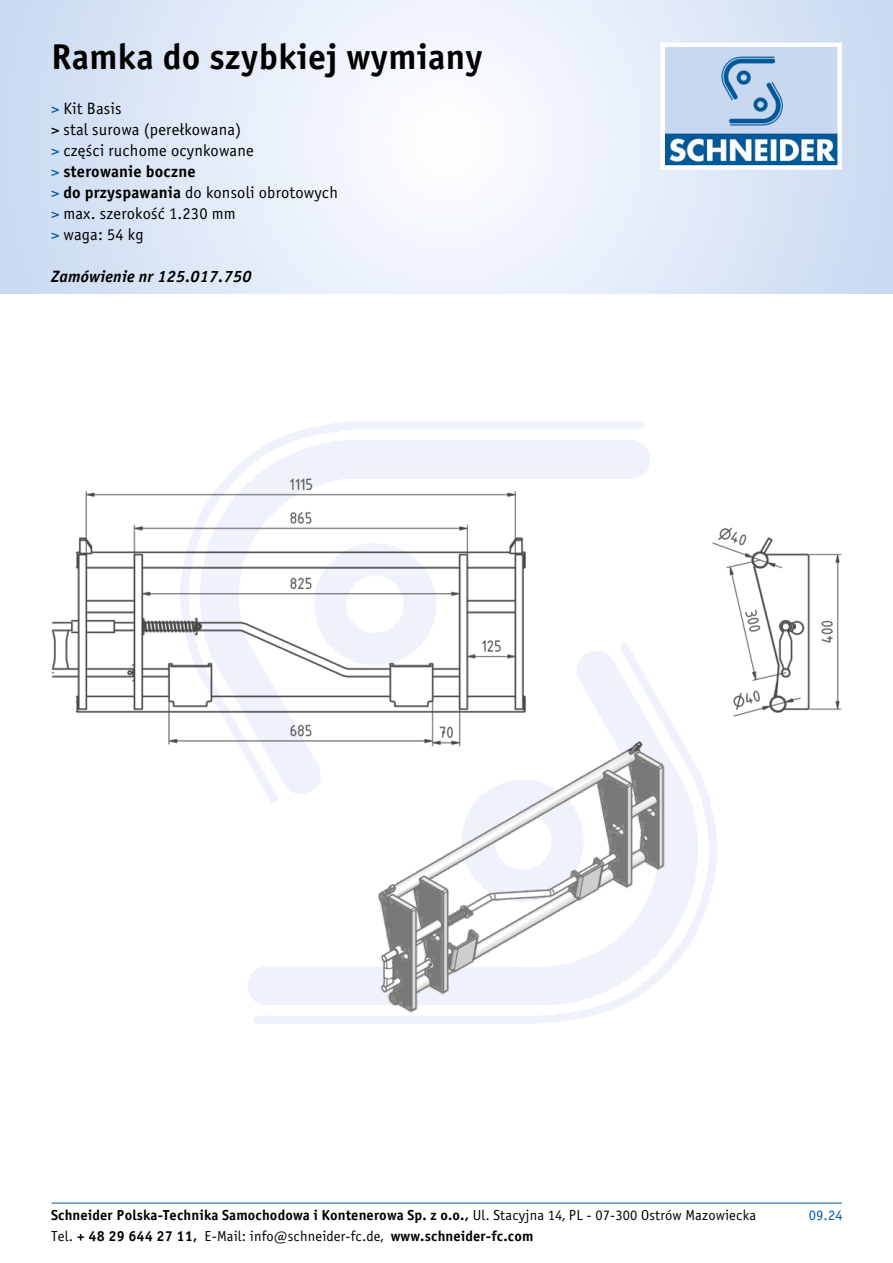
<style>
.page{position:relative;width:893px;height:1263px;background:#fff}
.page>*{position:absolute;margin:0;border:0;box-sizing:border-box;transform-origin:0 0}
.t1{font:36px "Officina Sans Bold ITC";letter-spacing:.01em;color:#000}
.t2{font:16.5px/21px "Officina Sans Book ITC";letter-spacing:.01em;color:#000}
.t3{font:italic 16.5px "Officina Sans Bold ITC";letter-spacing:.01em;color:#000}
.t4{font:16.5px "Officina Sans Bold ITC";letter-spacing:.01em;color:#000}
.t5{font:14.55px "Officina Sans Bold ITC";letter-spacing:.01em;color:#000}
.t6{font:14.55px "Officina Sans Book ITC";color:#005a9a}
.s1{color:#005a9a}
.s2{font-family:"Officina Sans Book ITC";color:#005a9a}
.s3{font-family:"Officina Sans Bold ITC"}
.s4{font-family:"Officina Sans Book ITC"}
</style>
<div class="page">
<svg style="left:0;top:0;width:893px;height:293px"></svg>
<img style="left:665px;top:48px;width:172px;height:117px">
<div style="left:660px;top:43px;width:182px;height:127px;border:4px solid #fff"></div>
<hr style="left:52px;top:1203px;width:790px;height:1px;background:#005a9a">
<img style="left:51px;top:471px;width:791px;height:581px">
<h1 class="t1" style="left:51px;top:34px;width:433px">Ramka do szybkiej wymiany</h1>
<p class="t2" style="left:51px;top:98px;width:204px"><span class="s1">&gt;</span> Kit Basis<br>&gt; stal surowa (perełkowana)<br><span class="s1">&gt;</span> części ruchome ocynkowane</p>
<p class="t4" style="left:51px;top:161px;width:146px"><span class="s2">&gt;</span> sterowanie boczne</p>
<p class="t2" style="left:51px;top:182px;width:288px"><span class="s1">&gt;</span> <span class="s3">do przyspawania</span> do konsoli obrotowych <span class="s1">&gt;</span> max. szerokość 1.230 mm<br><span class="s1">&gt;</span> waga: 54 kg</p>
<p class="t3" style="left:51px;top:266px;width:202px">Zamówienie nr 125.017.750</p>
<p class="t5" style="left:51px;top:1206px;width:707px">Schneider Polska-Technika Samochodowa i Kontenerowa Sp. z o.o., <span class="s4">Ul. Stacyjna 14, PL - 07-300 Ostrów Mazowiecka</span></p>
<p class="t6" style="left:809px;top:1206px;width:35px">09.24</p>
<p class="t5" style="left:51px;top:1227px;width:484px"><span class="s4">Tel.</span> + 48 29 644 27 11, <span class="s4">E-Mail: info@schneider-fc.de,</span> www.schneider-fc.com</p>
</div>
